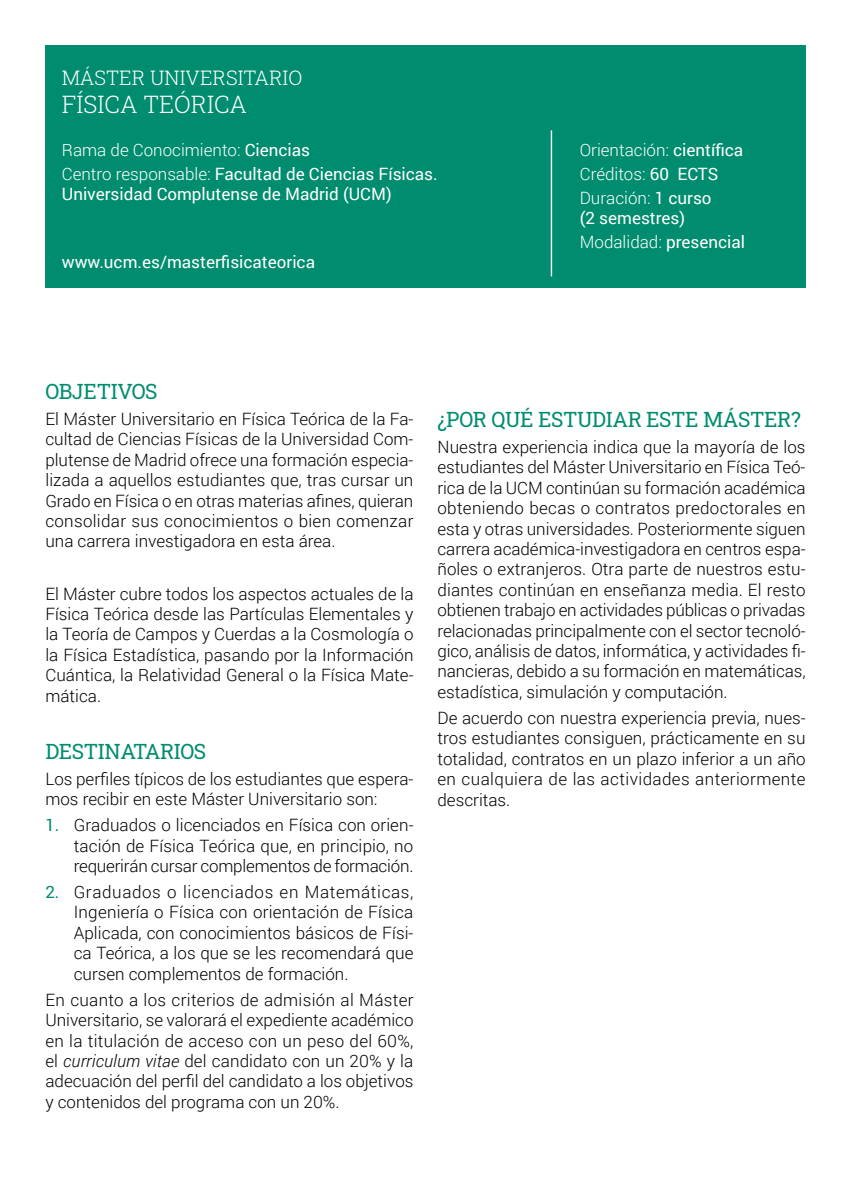
<style>
.page{position:relative;width:851px;height:1191px;background:#fff}
.page>*{position:absolute;margin:0;border:0;box-sizing:border-box;transform-origin:0 0}
.t1{font:300 24px "Roboto Slab";color:#fff}
.t2{font:21px "Roboto Slab";letter-spacing:-.02em;color:#008d6f}
.t3{font:300 20px "Roboto Slab";color:#fff}
.t4{font:300 17px/20.4px "Roboto";color:#000;text-align:justify}
.t5{font:300 17px/24px "Roboto";color:#fff}
.t6{font:17px/24px "Roboto";color:#fff}
.s1{font-weight:400}
.s2{font-weight:300}
.s3{font-weight:400;color:#008d6f}
.s4{font-style:italic}
</style>
<div class="page">
<div style="left:45px;top:45px;width:760px;height:242px;background:#008d6f"></div>
<hr style="left:550px;top:130px;width:2px;height:146px;background:#fff">
<p class="t3" style="left:62px;top:64px;width:242px">MÁSTER UNIVERSITARIO</p>
<h1 class="t1" style="left:62px;top:87px;width:187px">FÍSICA TEÓRICA</h1>
<p class="t5" style="left:62px;top:138px;width:377px">Rama de Conocimiento: <span class="s1">Ciencias<br></span>Centro responsable: <span class="s1">Facultad de Ciencias Físicas.</span></p>
<p class="t6" style="left:62px;top:181px;width:331px">Universidad Complutense de Madrid (UCM)</p>
<p class="t6" style="left:62px;top:250px;width:255px">www.ucm.es/masterfisicateorica</p>
<p class="t5" style="left:579px;top:138px;width:165px">Orientación: <span class="s1">científica<br></span>Créditos: <span class="s1">60 ECTS<br></span>Duración: <span class="s1">1 curso</span></p>
<p class="t6" style="left:579px;top:205px;width:167px">(2 semestres)<br><span class="s2">Modalidad:</span> presencial</p>
<p class="t2" style="left:45px;top:377px;width:114px">OBJETIVOS</p>
<p class="t4" style="left:45px;top:408px;width:369px">El Máster Universitario en Física Teórica de la Fa&shy;cultad de Ciencias Físicas de la Universidad Com&shy;plutense de Madrid ofrece una formación especia&shy;lizada a aquellos estudiantes que, tras cursar un Grado en Física o en otras materias afines, quieran consolidar sus conocimientos o bien comenzar una carrera investigadora en esta área.</p>
<p class="t4" style="left:45px;top:583px;width:369px">El Máster cubre todos los aspectos actuales de la Física Teórica desde las Partículas Elementales y la Teoría de Campos y Cuerdas a la Cosmología o la Física Estadística, pasando por la Información Cuántica, la Relatividad General o la Física Mate&shy;mática.</p>
<p class="t2" style="left:45px;top:736px;width:162px">DESTINATARIOS</p>
<p class="t4" style="left:45px;top:768px;width:369px">Los perfiles típicos de los estudiantes que espera&shy;mos recibir en este Máster Universitario son:</p>
<p class="t4" style="left:74px;top:814px;width:341px;text-indent:-28px"><span class="s3">1.</span> Graduados o licenciados en Física con orien&shy;tación de Física Teórica que, en principio, no requerirán cursar complementos de formación.</p>
<p class="t4" style="left:74px;top:881px;width:341px;text-indent:-28px"><span class="s3">2.</span> Graduados o licenciados en Matemáticas, Ingeniería o Física con orientación de Física Aplicada, con conocimientos básicos de Físi&shy;ca Teórica, a los que se les recomendará que cursen complementos de formación.</p>
<p class="t4" style="left:45px;top:989px;width:369px">En cuanto a los criterios de admisión al Máster Universitario, se valorará el expediente académico en la titulación de acceso con un peso del 60%, el <span class="s4">curriculum vitae</span> del candidato con un 20% y la adecuación del perfil del candidato a los objetivos y contenidos del programa con un 20%.</p>
<p class="t2" style="left:437px;top:405px;width:365px">¿POR QUÉ ESTUDIAR ESTE MÁSTER?</p>
<p class="t4" style="left:437px;top:436px;width:369px">Nuestra experiencia indica que la mayoría de los estudiantes del Máster Universitario en Física Teó&shy;rica de la UCM continúan su formación académica obteniendo becas o contratos predoctorales en esta y otras universidades. Posteriormente siguen carrera académica-investigadora en centros espa&shy;ñoles o extranjeros. Otra parte de nuestros estu&shy;diantes continúan en enseñanza media. El resto obtienen trabajo en actividades públicas o privadas relacionadas principalmente con el sector tecnoló&shy;gico, análisis de datos, informática, y actividades fi&shy;nancieras, debido a su formación en matemáticas, estadística, simulación y computación.</p>
<p class="t4" style="left:437px;top:707px;width:369px">De acuerdo con nuestra experiencia previa, nues&shy;tros estudiantes consiguen, prácticamente en su totalidad, contratos en un plazo inferior a un año en cualquiera de las actividades anteriormente descritas.</p>
</div>
